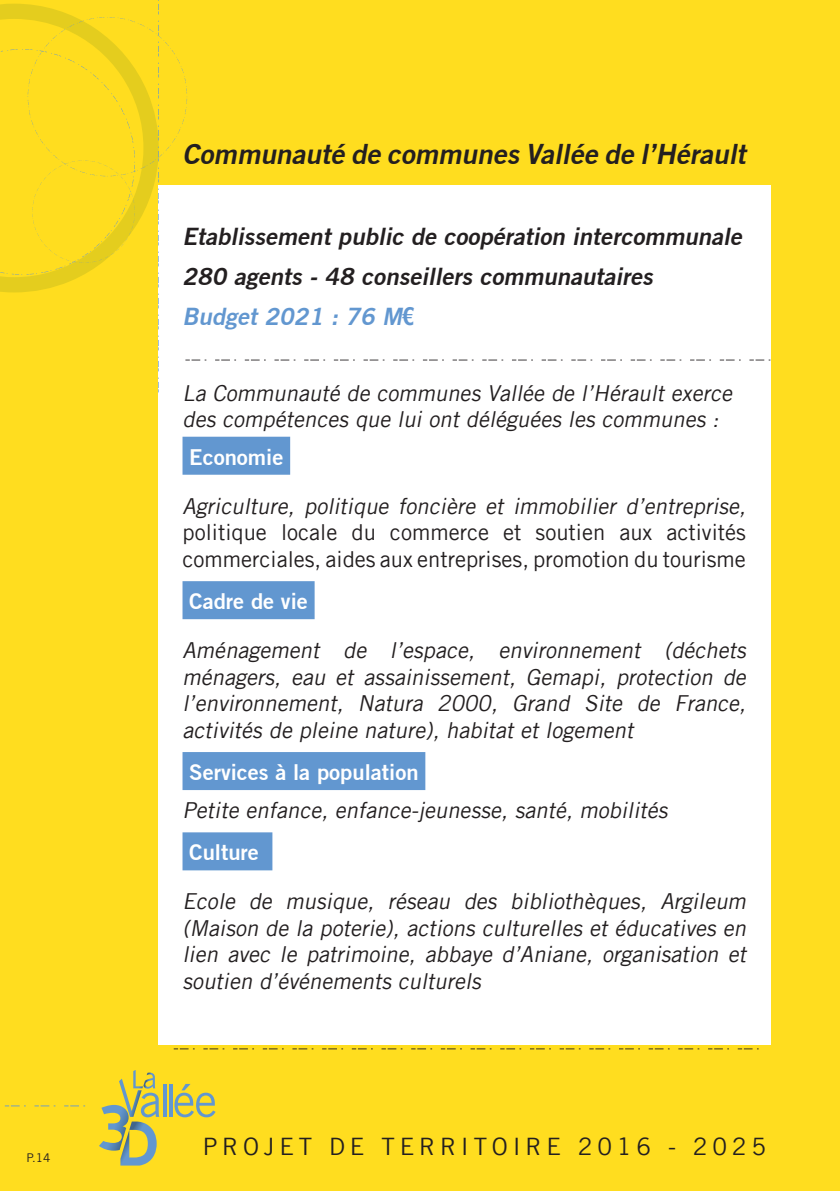
<style>
.page{position:relative;width:840px;height:1191px;background:#fff}
.page>*{position:absolute;margin:0;border:0;box-sizing:border-box;transform-origin:0 0}
.t1{font:italic 700 28px "Trade Gothic No.2";color:#231f20}
.t2{font:italic 700 24px/40.2px "Trade Gothic No.2";color:#231f20}
.t3{font:24px "Trade Gothic LT";letter-spacing:.2em;color:#231f20}
.t4{font:italic 22px/26.4px "Trade Gothic LT";color:#231f20;text-align:justify}
.t5{font:22px/26.4px "Trade Gothic LT";color:#231f20}
.t6{font:700 22px "Trade Gothic No.2";color:#fff}
.t7{font:12px "Trade Gothic LT";color:#231f20}
.s1{color:#6297d0}
.s2{font-family:"Helvetica LT Std";font-style:normal;font-stretch:condensed;color:#6297d0}
</style>
<div class="page">
<div style="left:0;top:0;width:839px;height:1134px;background:#ffdd1f"></div>
<div style="left:158px;top:185px;width:612px;height:859px;background:#fff"></div>
<svg style="left:0;top:0;width:187px;height:287px"></svg>
<div style="left:182px;top:437px;width:108px;height:38px;background:#6297d0"></div>
<div style="left:182px;top:581px;width:132px;height:38px;background:#6297d0"></div>
<div style="left:182px;top:752px;width:243px;height:38px;background:#6297d0"></div>
<div style="left:182px;top:832px;width:90px;height:38px;background:#6297d0"></div>
<svg style="left:749px;top:359px;width:21px;height:1px"></svg>
<svg style="left:719px;top:359px;width:21px;height:1px"></svg>
<svg style="left:690px;top:359px;width:20px;height:1px"></svg>
<svg style="left:660px;top:359px;width:21px;height:1px"></svg>
<svg style="left:630px;top:359px;width:21px;height:1px"></svg>
<svg style="left:601px;top:359px;width:20px;height:1px"></svg>
<svg style="left:571px;top:359px;width:21px;height:1px"></svg>
<svg style="left:541px;top:359px;width:21px;height:1px"></svg>
<svg style="left:512px;top:359px;width:20px;height:1px"></svg>
<svg style="left:482px;top:359px;width:21px;height:1px"></svg>
<svg style="left:452px;top:359px;width:21px;height:1px"></svg>
<svg style="left:423px;top:359px;width:20px;height:1px"></svg>
<svg style="left:393px;top:359px;width:21px;height:1px"></svg>
<svg style="left:363px;top:359px;width:21px;height:1px"></svg>
<svg style="left:333px;top:359px;width:21px;height:1px"></svg>
<svg style="left:304px;top:359px;width:21px;height:1px"></svg>
<svg style="left:274px;top:359px;width:21px;height:1px"></svg>
<svg style="left:245px;top:359px;width:20px;height:1px"></svg>
<svg style="left:215px;top:359px;width:21px;height:1px"></svg>
<svg style="left:185px;top:359px;width:21px;height:1px"></svg>
<svg style="left:737px;top:1048px;width:21px;height:1px"></svg>
<svg style="left:708px;top:1048px;width:20px;height:1px"></svg>
<svg style="left:678px;top:1048px;width:21px;height:1px"></svg>
<svg style="left:648px;top:1048px;width:21px;height:1px"></svg>
<svg style="left:619px;top:1048px;width:20px;height:1px"></svg>
<svg style="left:589px;top:1048px;width:21px;height:1px"></svg>
<svg style="left:559px;top:1048px;width:21px;height:1px"></svg>
<svg style="left:530px;top:1048px;width:20px;height:1px"></svg>
<svg style="left:500px;top:1048px;width:21px;height:1px"></svg>
<svg style="left:470px;top:1048px;width:21px;height:1px"></svg>
<svg style="left:440px;top:1048px;width:21px;height:1px"></svg>
<svg style="left:411px;top:1048px;width:21px;height:1px"></svg>
<svg style="left:381px;top:1048px;width:21px;height:1px"></svg>
<svg style="left:351px;top:1048px;width:21px;height:1px"></svg>
<svg style="left:322px;top:1048px;width:21px;height:1px"></svg>
<svg style="left:292px;top:1048px;width:21px;height:1px"></svg>
<svg style="left:262px;top:1048px;width:21px;height:1px"></svg>
<svg style="left:233px;top:1048px;width:21px;height:1px"></svg>
<svg style="left:203px;top:1048px;width:21px;height:1px"></svg>
<svg style="left:174px;top:1048px;width:20px;height:1px"></svg>
<div style="left:0;top:1117px;width:839px;height:74px;background:#ffdd1f"></div>
<svg style="left:34px;top:1105px;width:21px;height:1px"></svg>
<svg style="left:4px;top:1105px;width:22px;height:1px"></svg>
<svg style="left:64px;top:1105px;width:21px;height:1px"></svg>
<hr style="left:163px;top:1084px;width:3px;height:32px;background:#6297d0">
<hr style="left:169px;top:1084px;width:3px;height:32px;background:#6297d0">
<svg style="left:174px;top:1084px;width:41px;height:33px"></svg>
<svg style="left:99px;top:1070px;width:60px;height:95px"></svg>
<p class="t7" style="left:26px;top:1150px;width:26px">P.14</p>
<p class="t1" style="left:182px;top:137px;width:570px">Communauté de communes Vallée de l’Hérault</p>
<p class="t2" style="left:182px;top:216px;width:565px">Etablissement public de coopération intercommunale<br>280 agents - 48 conseillers communautaires<br><span class="s1">Budget 2021 : 76 M</span><span class="s2">€</span></p>
<p class="t4" style="left:182px;top:379px;width:555px">La Communauté de communes Vallée de l’Hérault exerce des compétences que lui ont déléguées les communes :</p>
<p class="t6" style="left:189px;top:443px;width:96px">Economie</p>
<p class="t4" style="left:182px;top:492px;width:569px">Agriculture, politique foncière et immobilier d’entreprise,</p>
<p class="t5" style="left:182px;top:519px;width:564px">politique locale du commerce et soutien aux activités commerciales, aides aux entreprises, promotion du tourisme</p>
<p class="t6" style="left:189px;top:587px;width:120px">Cadre de vie</p>
<p class="t4" style="left:182px;top:637px;width:569px">Aménagement de l’espace, environnement (déchets ménagers, eau et assainissement, Gemapi, protection de l’environnement, Natura 2000, Grand Site de France, activités de pleine nature), habitat et logement</p>
<p class="t6" style="left:189px;top:758px;width:231px">Services à la population</p>
<p class="t4" style="left:182px;top:796px;width:491px">Petite enfance, enfance-jeunesse, santé, mobilités</p>
<p class="t6" style="left:189px;top:839px;width:71px">Culture</p>
<p class="t4" style="left:182px;top:888px;width:569px">Ecole de musique, réseau des bibliothèques, Argileum (Maison de la poterie), actions culturelles et éducatives en lien avec le patrimoine, abbaye d’Aniane, organisation et soutien d’événements culturels</p>
<p class="t3" style="left:203px;top:1132px;width:564px">PROJET DE TERRITOIRE 2016 - 2025</p>
</div>
